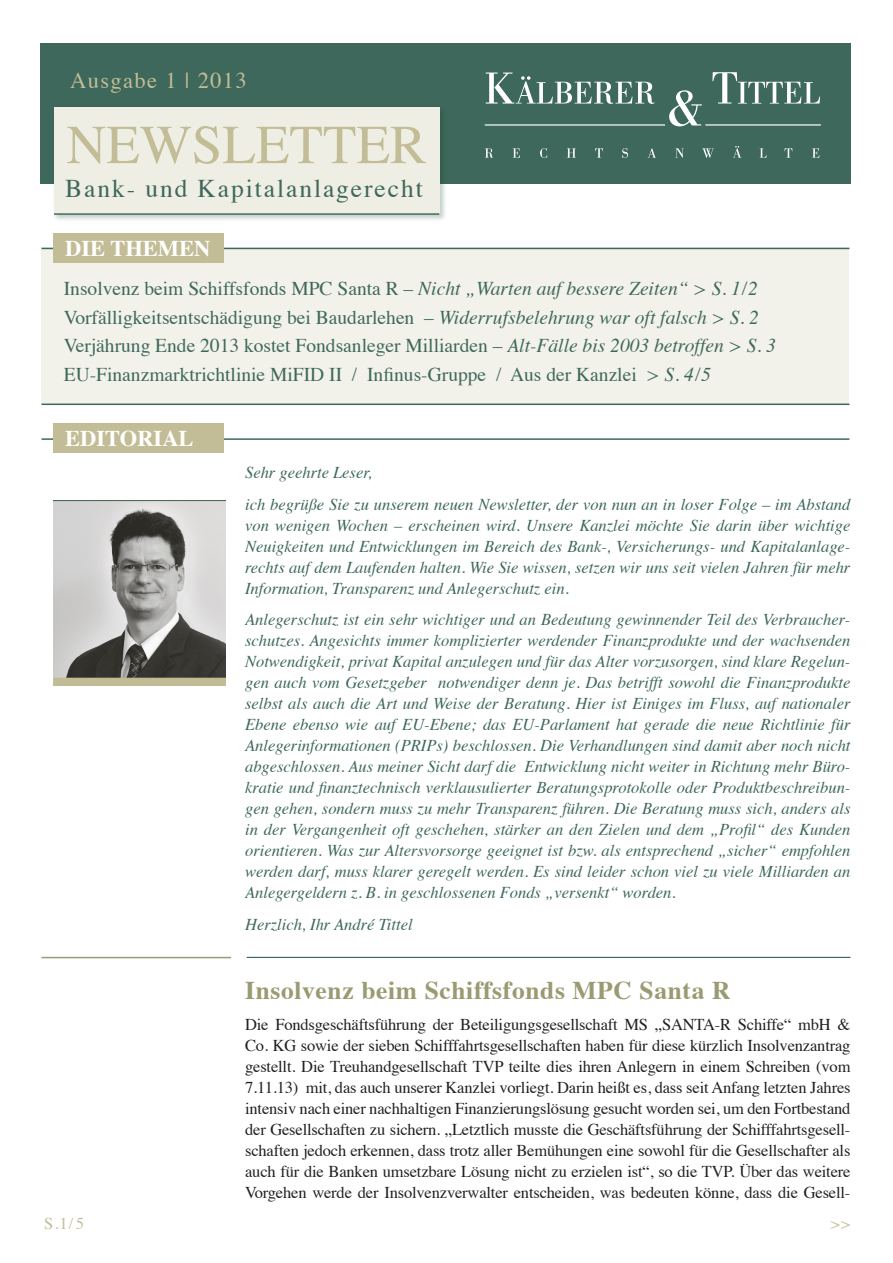
<style>
.page{position:relative;width:893px;height:1263px;background:#fff}
.page>*{position:absolute;margin:0;border:0;box-sizing:border-box;transform-origin:0 0}
.t1{font:54.9px "Times";color:#c2bd96}
.t2{font:700 25.5px "Times";letter-spacing:.025em;color:#9a9b72}
.t3{font:25.5px "Times";letter-spacing:.075em;color:#3e685b}
.t4{font:700 22.5px "Times";color:#fff}
.t5{font:22.5px "Times";letter-spacing:.06em;color:#c2bd96}
.t6{font:19.5px "Times";color:#3e685b}
.t7{font:italic 19.5px "Times";color:#3e685b}
.t8{font:italic 16.5px/21px "Times";color:#3e685b;text-align:justify}
.t9{font:16.5px/21px "Times";letter-spacing:-.01em;color:#231f20;text-align:justify}
.t10{font:16.5px "Times";color:#c2bd96}
.s1{font-style:normal}
.s2{font-style:italic}
</style>
<div class="page">
<div style="left:40px;top:43px;width:810px;height:141px;background:#3e685b"></div>
<div style="left:41px;top:248px;width:808px;height:157px;background:#f3f2ea"></div>
<div style="left:52px;top:105px;width:395px;height:117px;background:#073e2b;opacity:.25"></div>
<div style="left:54px;top:107px;width:385px;height:108px;background:#efeee4"></div>
<hr style="left:41px;top:404px;width:808px;height:1px;background:#3e685b">
<hr style="left:54px;top:213px;width:385px;height:2px;background:#3e685b">
<hr style="left:41px;top:248px;width:808px;height:1px;background:#3e685b">
<hr style="left:41px;top:438px;width:808px;height:2px;background:#3e685b">
<hr style="left:41px;top:957px;width:190px;height:1px;background:#9a9b72">
<hr style="left:485px;top:124px;width:180px;height:2px;background:#fff">
<hr style="left:705px;top:124px;width:116px;height:2px;background:#fff">
<svg style="left:669px;top:90px;width:33px;height:36px"></svg>
<svg style="left:485px;top:148px;width:8px;height:10px"></svg>
<svg style="left:513px;top:148px;width:7px;height:10px"></svg>
<svg style="left:540px;top:148px;width:7px;height:10px"></svg>
<svg style="left:567px;top:148px;width:9px;height:10px"></svg>
<svg style="left:595px;top:148px;width:8px;height:10px"></svg>
<svg style="left:622px;top:148px;width:6px;height:10px"></svg>
<svg style="left:648px;top:148px;width:8px;height:10px"></svg>
<svg style="left:675px;top:148px;width:9px;height:10px"></svg>
<svg style="left:702px;top:148px;width:12px;height:10px"></svg>
<svg style="left:733px;top:146px;width:8px;height:12px"></svg>
<svg style="left:760px;top:148px;width:6px;height:10px"></svg>
<svg style="left:785px;top:148px;width:7px;height:10px"></svg>
<svg style="left:812px;top:148px;width:7px;height:10px"></svg>
<svg style="left:486px;top:73px;width:168px;height:31px"></svg>
<svg style="left:712px;top:72px;width:108px;height:32px"></svg>
<div style="left:53px;top:233px;width:171px;height:30px;background:#c2bd96"></div>
<hr style="left:247px;top:957px;width:603px;height:1px;background:#3e685b">
<div style="left:53px;top:423px;width:171px;height:30px;background:#c2bd96"></div>
<img style="left:53px;top:500px;width:172px;height:186px">
<p class="t5" style="left:70px;top:59px;width:178px">Ausgabe 1 | 2013</p>
<p class="t1" style="left:67px;top:93px;width:362px">NEWSLETTER</p>
<p class="t3" style="left:65px;top:165px;width:359px">Bank- und Kapitalanlagerecht</p>
<p class="t4" style="left:65px;top:227px;width:147px">DIE THEMEN</p>
<p class="t7" style="left:64px;top:272px;width:696px"><span class="s1">Insolvenz beim Schiffsfonds MPC Santa R</span> – Nicht „Warten auf bessere Zeiten“ &gt; S. 1/2</p>
<p class="t6" style="left:64px;top:299px;width:697px">Vorfälligkeitsentschädigung bei Baudarlehen – <span class="s2">Widerrufsbelehrung war oft falsch &gt; S. 2</span></p>
<p class="t6" style="left:64px;top:327px;width:714px">Verjährung Ende 2013 kostet Fondsanleger Milliarden – <span class="s2">Alt-Fälle bis 2003 betroffen &gt; S. 3</span></p>
<p class="t6" style="left:64px;top:356px;width:649px">EU-Finanzmarktrichtlinie MiFID II / Infinus-Gruppe / Aus der Kanzlei <span class="s2">&gt; S. 4/5</span></p>
<p class="t4" style="left:65px;top:417px;width:130px">EDITORIAL</p>
<p class="t10" style="left:44px;top:1207px;width:41px">S.1/5</p>
<p class="t8" style="left:245px;top:461px;width:128px">Sehr geehrte Leser,</p>
<p class="t8" style="left:245px;top:493px;width:607px">ich begrüße Sie zu unserem neuen Newsletter, der von nun an in loser Folge – im Abstand von wenigen Wochen – erscheinen wird. Unsere Kanzlei möchte Sie darin über wichtige Neuigkeiten und Entwicklungen im Bereich des Bank-, Versicherungs- und Kapitalanlage&shy;rechts auf dem Laufenden halten. Wie Sie wissen, setzen wir uns seit vielen Jahren für mehr Information, Transparenz und Anlegerschutz ein.</p>
<p class="t8" style="left:245px;top:608px;width:607px">Anlegerschutz ist ein sehr wichtiger und an Bedeutung gewinnender Teil des Verbraucher&shy;schutzes. Angesichts immer komplizierter werdender Finanzprodukte und der wachsenden Notwendigkeit, privat Kapital anzulegen und für das Alter vorzusorgen, sind klare Regelun&shy;gen auch vom Gesetzgeber notwendiger denn je. Das betrifft sowohl die Finanzprodukte selbst als auch die Art und Weise der Beratung. Hier ist Einiges im Fluss, auf nationaler Ebene ebenso wie auf EU-Ebene; das EU-Parlament hat gerade die neue Richtlinie für Anlegerinformationen (PRIPs) beschlossen. Die Verhandlungen sind damit aber noch nicht abgeschlossen. Aus meiner Sicht darf die Entwicklung nicht weiter in Richtung mehr Büro&shy;kratie und finanztechnisch verklausulierter Beratungsprotokolle oder Produktbeschreibun&shy;gen gehen, sondern muss zu mehr Transparenz führen. Die Beratung muss sich, anders als in der Vergangenheit oft geschehen, stärker an den Zielen und dem „Profil“ des Kunden orientieren. Was zur Altersvorsorge geeignet ist bzw. als entsprechend „sicher“ empfohlen werden darf, muss klarer geregelt werden. Es sind leider schon viel zu viele Milliarden an Anlegergeldern z. B. in geschlossenen Fonds „versenkt“ worden.</p>
<p class="t8" style="left:245px;top:913px;width:169px">Herzlich, Ihr André Tittel</p>
<p class="t2" style="left:245px;top:966px;width:487px">Insolvenz beim Schiffsfonds MPC Santa R</p>
<p class="t9" style="left:245px;top:1013px;width:607px">Die Fondsgeschäftsführung der Beteiligungsgesellschaft MS „SANTA-R Schiffe“ mbH &amp; Co. KG sowie der sieben Schifffahrtsgesellschaften haben für diese kürzlich Insolvenzantrag gestellt. Die Treuhandgesellschaft TVP teilte dies ihren Anlegern in einem Schreiben (vom 7.11.13) mit, das auch unserer Kanzlei vorliegt. Darin heißt es, dass seit Anfang letzten Jahres intensiv nach einer nachhaltigen Finanzierungslösung gesucht worden sei, um den Fortbestand der Gesellschaften zu sichern. „Letztlich musste die Geschäftsführung der Schifffahrtsgesell&shy;schaften jedoch erkennen, dass trotz aller Bemühungen eine sowohl für die Gesellschafter als auch für die Banken umsetzbare Lösung nicht zu erzielen ist“, so die TVP. Über das weitere Vorgehen werde der Insolvenzverwalter entscheiden, was bedeuten könne, dass die Gesell-</p>
<p class="t10" style="left:831px;top:1207px;width:21px">&gt;&gt;</p>
</div>
